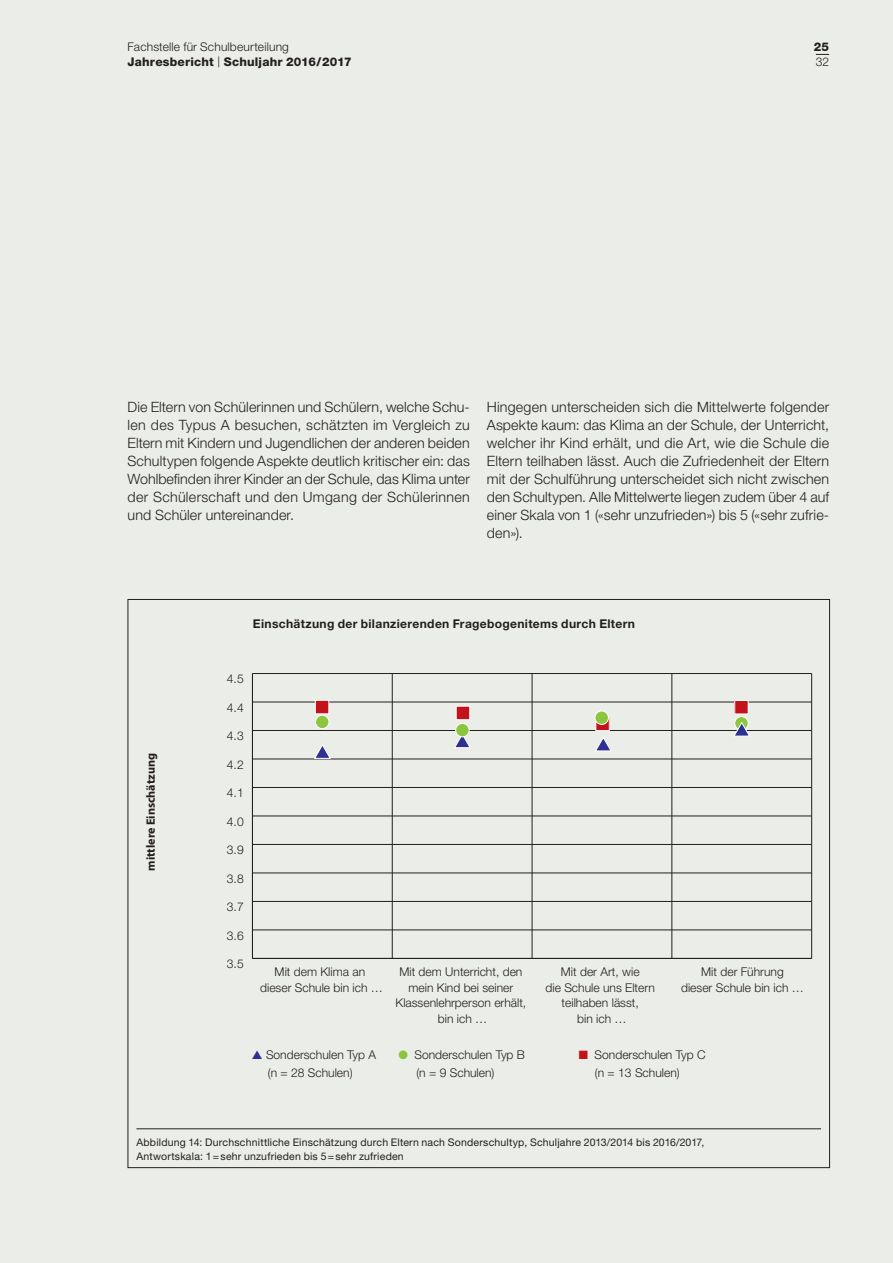
<style>
.page{position:relative;width:893px;height:1263px;background:#ebede9}
.page>*{position:absolute;margin:0;border:0;box-sizing:border-box;transform-origin:0 0}
.t1{font:300 14.25px/18px "Helvetica Neue LT Std";letter-spacing:.01em;color:#231f20;text-align:justify}
.t2{font:300 12.15px/15.6px "Helvetica Neue LT Std";color:#231f20;text-align:center}
.t3{font:700 12.15px "Helvetica Neue LT Std";letter-spacing:.025em;color:#231f20}
.t4{font:700 12.15px "Myriad Pro";color:#231f20}
.t5{font:800 12px/15px "Helvetica Neue LT Std";letter-spacing:.015em;color:#231f20}
.t6{font:300 12px "Helvetica Neue LT Std";color:#231f20}
.t7{font:10.5px/13.5px "Helvetica Neue LT Std";letter-spacing:.02em;color:#231f20}
.s1{font-weight:300}
.s2{font-weight:300;font-size:10.8px}
.s3{color:#2e3092}
.s4{color:#8bc63e}
.s5{color:#c4121a}
</style>
<div class="page">
<hr style="left:392px;top:673px;width:1px;height:285px;background:#231f20">
<hr style="left:532px;top:673px;width:1px;height:285px;background:#231f20">
<hr style="left:671px;top:673px;width:1px;height:285px;background:#231f20">
<hr style="left:811px;top:673px;width:1px;height:285px;background:#231f20">
<hr style="left:252px;top:673px;width:1px;height:285px;background:#231f20">
<hr style="left:252px;top:958px;width:560px;height:1px;background:#231f20">
<hr style="left:252px;top:929px;width:560px;height:1px;background:#231f20">
<hr style="left:252px;top:901px;width:560px;height:1px;background:#231f20">
<hr style="left:252px;top:872px;width:560px;height:1px;background:#231f20">
<hr style="left:252px;top:844px;width:560px;height:1px;background:#231f20">
<hr style="left:252px;top:815px;width:560px;height:1px;background:#231f20">
<hr style="left:252px;top:787px;width:560px;height:1px;background:#231f20">
<hr style="left:252px;top:758px;width:560px;height:1px;background:#231f20">
<hr style="left:252px;top:730px;width:560px;height:1px;background:#231f20">
<hr style="left:252px;top:701px;width:560px;height:1px;background:#231f20">
<hr style="left:252px;top:673px;width:560px;height:1px;background:#231f20">
<div style="left:735px;top:716px;width:13px;height:14px;background:#8bc63e;border-radius:50%"></div>
<div style="left:734px;top:716px;width:14px;height:14px;border:1px solid #fff;border-radius:50%"></div>
<svg style="left:454px;top:733px;width:17px;height:15px"></svg>
<div style="left:456px;top:723px;width:13px;height:14px;background:#8bc63e;border-radius:50%"></div>
<div style="left:455px;top:723px;width:14px;height:14px;border:1px solid #fff;border-radius:50%"></div>
<div style="left:315px;top:700px;width:14px;height:14px;background:#c4121a"></div>
<div style="left:315px;top:700px;width:14px;height:14px;border:1px solid #fff"></div>
<div style="left:315px;top:715px;width:14px;height:14px;background:#8bc63e;border-radius:50%"></div>
<div style="left:315px;top:715px;width:14px;height:14px;border:1px solid #fff;border-radius:50%"></div>
<svg style="left:314px;top:744px;width:17px;height:15px"></svg>
<div style="left:456px;top:706px;width:14px;height:14px;background:#c4121a"></div>
<div style="left:456px;top:706px;width:14px;height:14px;border:1px solid #fff"></div>
<div style="left:596px;top:717px;width:13px;height:13px;background:#c4121a"></div>
<div style="left:596px;top:717px;width:13px;height:14px;border:1px solid #fff"></div>
<div style="left:735px;top:700px;width:13px;height:14px;background:#c4121a"></div>
<div style="left:734px;top:700px;width:14px;height:14px;border:1px solid #fff"></div>
<svg style="left:595px;top:737px;width:16px;height:14px"></svg>
<div style="left:595px;top:711px;width:13px;height:13px;background:#8bc63e;border-radius:50%"></div>
<div style="left:595px;top:711px;width:14px;height:14px;border:1px solid #fff;border-radius:50%"></div>
<svg style="left:734px;top:722px;width:16px;height:15px"></svg>
<hr style="left:136px;top:1128px;width:685px;height:1px;background:#231f20">
<svg style="left:816px;top:54px;width:13px;height:1px"></svg>
<p class="t5" style="left:128px;top:39px;width:226px"><span class="s1">Fachstelle für Schulbeurteilung<br></span>Jahresbericht <span class="s2">|</span> Schuljahr 2016/2017</p>
<p class="t5" style="left:814px;top:39px;width:17px">25</p>
<p class="t6" style="left:816px;top:54px;width:15px">32</p>
<p class="t1" style="left:128px;top:398px;width:344px">Die Eltern von Schülerinnen und Schülern, welche Schu&shy;len des Typus A besuchen, schätzten im Vergleich zu Eltern mit Kindern und Jugendlichen der anderen beiden Schultypen folgende Aspekte deutlich kritischer ein: das Wohlbefinden ihrer Kinder an der Schule, das Klima unter der Schülerschaft und den Umgang der Schülerinnen und Schüler untereinander.</p>
<p class="t1" style="left:487px;top:397px;width:344px">Hingegen unterscheiden sich die Mittelwerte folgender Aspekte kaum: das Klima an der Schule, der Unterricht, welcher ihr Kind erhält, und die Art, wie die Schule die Eltern teilhaben lässt. Auch die Zufriedenheit der Eltern mit der Schulführung unterscheidet sich nicht zwischen den Schultypen. Alle Mittelwerte liegen zudem über 4 auf einer Skala von 1 («sehr unzufrieden») bis 5 («sehr zufrie&shy;den»).</p>
<p class="t4" style="left:143px;top:871px;width:119px;rotate:-90deg">mittlere Einschätzung</p>
<p class="t3" style="left:253px;top:616px;width:383px">Einschätzung der bilanzierenden Fragebogenitems durch Eltern</p>
<p class="t2" style="left:227px;top:671px;width:18px">4.5</p>
<p class="t2" style="left:227px;top:699px;width:18px">4.4</p>
<p class="t2" style="left:227px;top:728px;width:18px">4.3</p>
<p class="t2" style="left:227px;top:756px;width:18px">4.2</p>
<p class="t2" style="left:227px;top:785px;width:18px">4.1</p>
<p class="t2" style="left:227px;top:813px;width:18px">4.0</p>
<p class="t2" style="left:227px;top:842px;width:18px">3.9</p>
<p class="t2" style="left:227px;top:870px;width:18px">3.8</p>
<p class="t2" style="left:227px;top:899px;width:18px">3.7</p>
<p class="t2" style="left:227px;top:927px;width:18px">3.6</p>
<p class="t2" style="left:227px;top:956px;width:18px">3.5</p>
<p class="t2" style="left:260px;top:964px;width:124px">Mit dem Klima an dieser Schule bin ich …</p>
<p class="t2" style="left:546px;top:964px;width:111px">Mit der Art, wie<br>die Schule uns Eltern teilhaben lässt,<br>bin ich …</p>
<p class="t2" style="left:395px;top:964px;width:132px">Mit dem Unterricht, den mein Kind bei seiner<br>Klassenlehrperson erhält, bin ich …</p>
<p class="t2" style="left:681px;top:964px;width:124px">Mit der Führung<br>dieser Schule bin ich …</p>
<p class="t2" style="left:252px;top:1047px;width:126px"><span class="s3">▲</span> Sonderschulen Typ A</p>
<p class="t2" style="left:399px;top:1047px;width:128px"><span class="s4">●</span> Sonderschulen Typ B</p>
<p class="t2" style="left:579px;top:1047px;width:128px"><span class="s5">■</span> Sonderschulen Typ C</p>
<p class="t2" style="left:268px;top:1064px;width:86px">(n = 28 Schulen)</p>
<p class="t2" style="left:416px;top:1064px;width:80px">(n = 9 Schulen)</p>
<p class="t2" style="left:595px;top:1064px;width:86px">(n = 13 Schulen)</p>
<p class="t7" style="left:136px;top:1135px;width:569px">Abbildung 14: Durchschnittliche Einschätzung durch Eltern nach Sonderschultyp, Schuljahre 2013/2014 bis 2016/2017,<br>Antwortskala: 1=sehr unzufrieden bis 5=sehr zufrieden</p>
</div>
